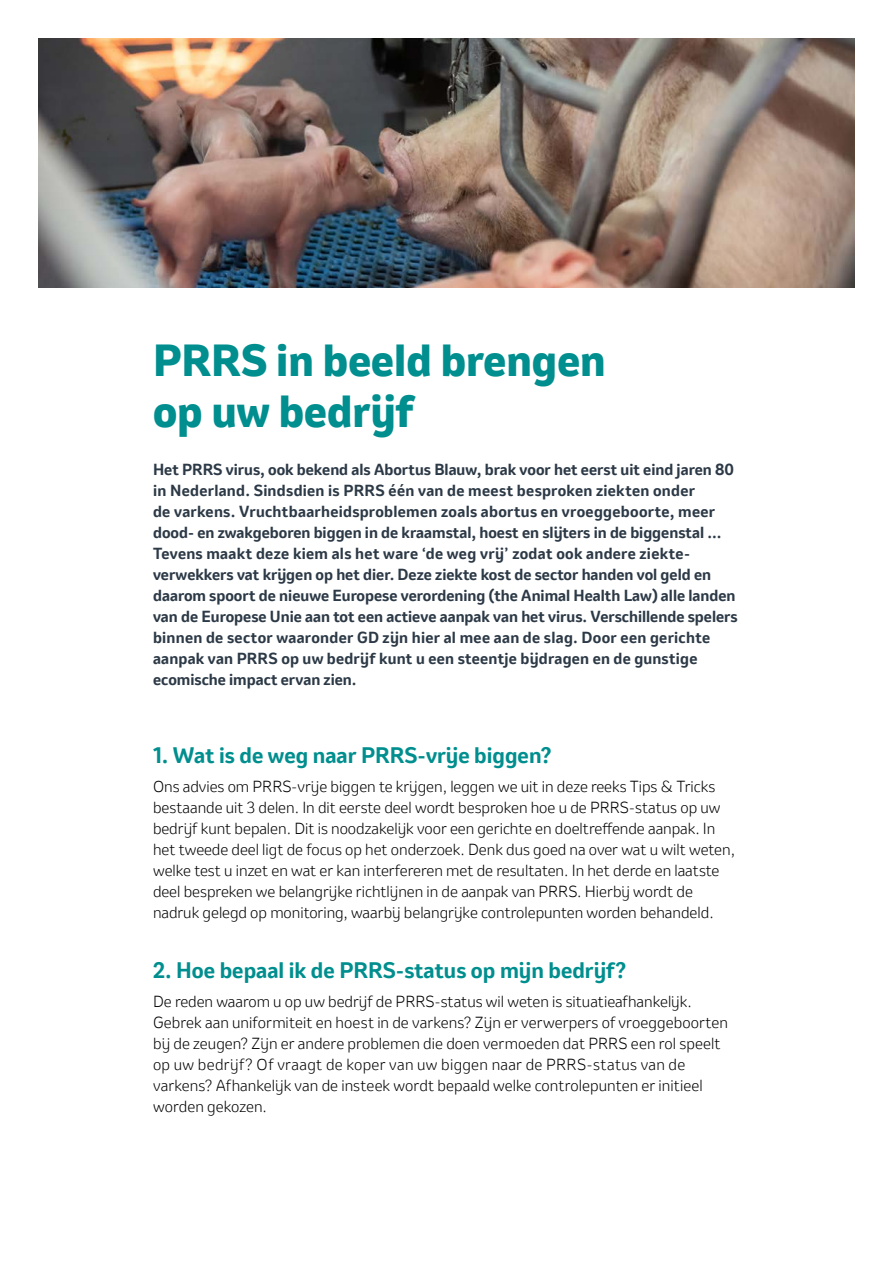
<style>
.page{position:relative;width:893px;height:1263px;background:#fff}
.page>*{position:absolute;margin:0;border:0;box-sizing:border-box;transform-origin:0 0}
.t1{font:800 42px/50.4px "Invention";color:#008e8e}
.t2{font:700 21px "Invention";color:#008e8e}
.t3{font:300 15px/21px "Invention";color:#000}
.t4{font:700 15px/21px "Invention";color:#2c3946}
</style>
<div class="page">
<img style="left:38px;top:38px;width:817px;height:249px">
<h1 class="t1" style="left:153px;top:336px;width:454px">PRRS in beeld brengen op uw bedrijf</h1>
<p class="t4" style="left:153px;top:459px;width:586px">Het PRRS virus, ook bekend als Abortus Blauw, brak voor het eerst uit eind jaren 80 in Nederland. Sindsdien is PRRS één van de meest besproken ziekten onder<br>de varkens. Vruchtbaarheidsproblemen zoals abortus en vroeggeboorte, meer dood- en zwakgeboren biggen in de kraamstal, hoest en slijters in de biggenstal ...<br>Tevens maakt deze kiem als het ware ‘de weg vrij’ zodat ook andere ziekte&shy;verwekkers vat krijgen op het dier. Deze ziekte kost de sector handen vol geld en daarom spoort de nieuwe Europese verordening (the Animal Health Law) alle landen van de Europese Unie aan tot een actieve aanpak van het virus. Verschillende spelers binnen de sector waaronder GD zijn hier al mee aan de slag. Door een gerichte aanpak van PRRS op uw bedrijf kunt u een steentje bijdragen en de gunstige ecomische impact ervan zien.</p>
<h2 class="t2" style="left:153px;top:740px;width:400px">1. Wat is de weg naar PRRS-vrije biggen?</h2>
<p class="t3" style="left:153px;top:776px;width:583px">Ons advies om PRRS-vrije biggen te krijgen, leggen we uit in deze reeks Tips &amp; Tricks bestaande uit 3 delen. In dit eerste deel wordt besproken hoe u de PRRS-status op uw bedrijf kunt bepalen. Dit is noodzakelijk voor een gerichte en doeltreffende aanpak. In het tweede deel ligt de focus op het onderzoek. Denk dus goed na over wat u wilt weten, welke test u inzet en wat er kan interfereren met de resultaten. In het derde en laatste deel bespreken we belangrijke richtlijnen in de aanpak van PRRS. Hierbij wordt de nadruk gelegd op monitoring, waarbij belangrijke controlepunten worden behandeld.</p>
<h2 class="t2" style="left:153px;top:955px;width:475px">2. Hoe bepaal ik de PRRS-status op mijn bedrijf?</h2>
<p class="t3" style="left:153px;top:991px;width:576px">De reden waarom u op uw bedrijf de PRRS-status wil weten is situatieafhankelijk.<br>Gebrek aan uniformiteit en hoest in de varkens? Zijn er verwerpers of vroeggeboorten bij de zeugen? Zijn er andere problemen die doen vermoeden dat PRRS een rol speelt op uw bedrijf? Of vraagt de koper van uw biggen naar de PRRS-status van de varkens? Afhankelijk van de insteek wordt bepaald welke controlepunten er initieel worden gekozen.</p>
</div>
